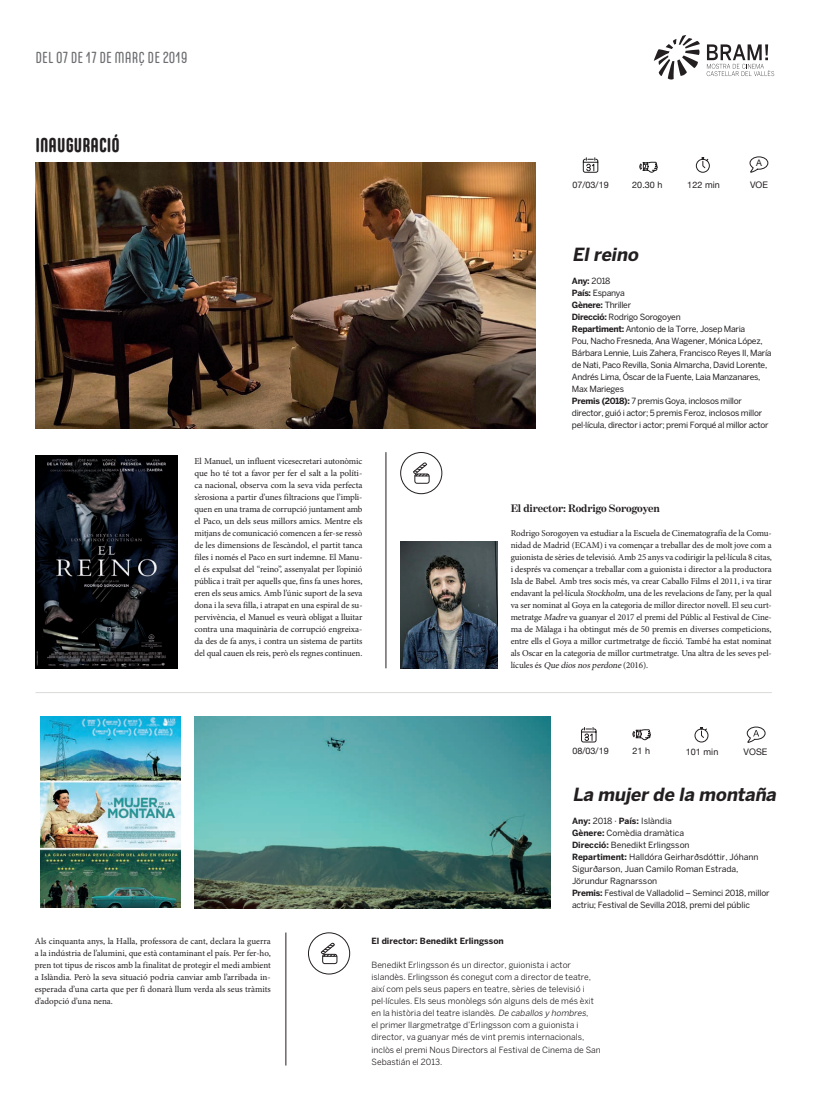
<style>
.page{position:relative;width:820px;height:1106px;background:#fff}
.page>*{position:absolute;margin:0;border:0;box-sizing:border-box;transform-origin:0 0}
.t1{font:700 20px "Carl Marx";letter-spacing:.005em;color:#231f20}
.t2{font:italic 700 18px "Benton Sans";color:#231f20}
.t3{font:16px "Carl Marx";letter-spacing:.005em;color:#6c6d70}
.t4{font:700 11px "Benton Modern One";letter-spacing:-.01em;color:#231f20}
.t5{font:9px/12px "Minion Pro";letter-spacing:-.01em;color:#231f20;text-align:justify}
.t6{font:9px "Helvetica Neue";letter-spacing:.005em;color:#231f20}
.t7{font:8.5px/12px "Benton Sans";letter-spacing:-.03em;color:#231f20}
.t8{font:8.5px/12px "Benton Sans";color:#231f20}
.t9{font:8.5px/12px "Benton Sans";color:#231f20}
.t10{font:700 8.5px "Benton Sans";color:#231f20}
.s1{font-weight:700}
.s2{font-style:italic}
</style>
<div class="page">
<svg style="left:653px;top:35px;width:46px;height:45px"></svg>
<svg style="left:706px;top:44px;width:67px;height:32px"></svg>
<hr style="left:385px;top:452px;width:1px;height:216px;background:#231f20">
<img style="left:36px;top:162px;width:499px;height:266px">
<img style="left:35px;top:455px;width:142px;height:213px">
<img style="left:400px;top:541px;width:97px;height:127px">
<div style="left:400px;top:452px;width:42px;height:42px;border:1px solid #231f20;border-radius:50%"></div>
<div style="left:414px;top:474px;width:15px;height:9px;border:1px solid #231f20;border-radius:2px"></div>
<svg style="left:413px;top:462px;width:16px;height:15px"></svg>
<svg style="left:639px;top:162px;width:18px;height:11px"></svg>
<svg style="left:582px;top:157px;width:16px;height:16px"></svg>
<svg style="left:695px;top:157px;width:14px;height:16px"></svg>
<svg style="left:749px;top:156px;width:19px;height:17px"></svg>
<hr style="left:285px;top:932px;width:1px;height:133px;background:#231f20">
<div style="left:308px;top:932px;width:42px;height:42px;border:1px solid #231f20;border-radius:50%"></div>
<div style="left:322px;top:954px;width:15px;height:9px;border:1px solid #231f20;border-radius:2px"></div>
<svg style="left:320px;top:942px;width:17px;height:15px"></svg>
<svg style="left:632px;top:729px;width:18px;height:11px"></svg>
<svg style="left:581px;top:727px;width:15px;height:15px"></svg>
<svg style="left:694px;top:727px;width:14px;height:15px"></svg>
<svg style="left:746px;top:726px;width:19px;height:17px"></svg>
<img style="left:194px;top:716px;width:356px;height:192px">
<hr style="left:36px;top:692px;width:735px;height:1px;background:#dbdcd8">
<img style="left:40px;top:716px;width:141px;height:191px">
<h3 class="t3" style="left:35px;top:49px;width:153px">DEL 07 DE 17 DE MARÇ DE 2019</h3>
<p class="t1" style="left:35px;top:134px;width:86px">INAUGURACIÓ</p>
<p class="t5" style="left:194px;top:455px;width:169px">El Manuel, un influent vicesecretari autonòmic que ho té tot a favor per fer el salt a la políti&shy;ca nacional, observa com la seva vida perfecta s’erosiona a partir d’unes filtracions que l’impli&shy;quen en una trama de corrupció juntament amb el Paco, un dels seus millors amics. Mentre els mitjans de comunicació comencen a fer-se ressò de les dimensions de l’escàndol, el partit tanca files i només el Paco en surt indemne. El Manu&shy;el és expulsat del “reino”, assenyalat per l’opinió pública i traït per aquells que, fins fa unes hores, eren els seus amics. Amb l’únic suport de la seva dona i la seva filla, i atrapat en una espiral de su&shy;pervivència, el Manuel es veurà obligat a lluitar contra una maquinària de corrupció engreixa&shy;da des de fa anys, i contra un sistema de partits del qual cauen els reis, però els regnes continuen.</p>
<p class="t6" style="left:755px;top:157px;width:7px">A</p>
<p class="t6" style="left:572px;top:178px;width:38px">07/03/19</p>
<p class="t6" style="left:632px;top:178px;width:32px">20.30 h</p>
<p class="t6" style="left:687px;top:178px;width:34px">122 min</p>
<p class="t6" style="left:749px;top:178px;width:19px">VOE</p>
<p class="t2" style="left:572px;top:244px;width:71px">Elreino</p>
<p class="t7" style="left:571px;top:275px;width:201px"><span class="s1">Any:</span> 2018<br><span class="s1">País:</span> Espanya<br><span class="s1">Gènere:</span> Thriller<br><span class="s1">Direcció:</span> Rodrigo Sorogoyen<br><span class="s1">Repartiment:</span> Antonio de la Torre, Josep Maria<br>Pou, Nacho Fresneda, Ana Wagener, Mónica López, Bárbara Lennie, Luis Zahera, Francisco Reyes II, María de Nati, Paco Revilla, Sonia Almarcha, David Lorente, Andrés Lima, Óscar de la Fuente, Laia Manzanares, Max Marieges<br><span class="s1">Premis (2018):</span> 7 premis Goya, inclosos millor director, guió i actor; 5 premis Feroz, inclosos millor pel·lícula, director i actor; premi Forqué al millor actor</p>
<p class="t4" style="left:510px;top:502px;width:151px">El director: Rodrigo Sorogoyen</p>
<p class="t5" style="left:510px;top:527px;width:262px;text-align:left">Rodrigo Sorogoyen va estudiar a la Escuela de Cinematografía de la Comu&shy;nidad de Madrid (ECAM) i va començar a treballar des de molt jove com a guionista de sèries de televisió. Amb 25 anys va codirigir la pel·lícula 8 citas, i després va començar a treballar com a guionista i director a la productora Isla de Babel. Amb tres socis més, va crear Caballo Films el 2011, i va tirar endavant la pel·lícula <span class="s2">Stockholm</span>, una de les revelacions de l’any, per la qual va ser nominat al Goya en la categoria de millor director novell. El seu curt&shy;metratge <span class="s2">Madre</span>va guanyar el 2017 el premi del Públic al Festival de Cine&shy;ma de Màlaga i ha obtingut més de 50 premis en diverses competicions, entre ells el Goya a millor curtmetratge de ficció. També ha estat nominat als Oscar en la categoria de millor curtmetratge. Una altra de les seves pel· lícules és <span class="s2">Quediosnosperdone</span>(2016).</p>
<p class="t6" style="left:572px;top:744px;width:38px">08/03/19</p>
<p class="t6" style="left:632px;top:744px;width:19px">21 h</p>
<p class="t6" style="left:685px;top:745px;width:34px">101 min</p>
<p class="t6" style="left:743px;top:745px;width:25px">VOSE</p>
<p class="t2" style="left:572px;top:783px;width:209px">La mujer de la montaña</p>
<p class="t9" style="left:571px;top:815px;width:199px"><span class="s1">Any:</span> 2018 · <span class="s1">País:</span> Islàndia<br><span class="s1">Gènere:</span> Comèdia dramàtica<br><span class="s1">Direcció:</span> Benedikt Erlingsson<br><span class="s1">Repartiment:</span> Halldóra Geirharðsdóttir, Jóhann Sigurðarson, Juan Camilo Roman Estrada, Jörundur Ragnarsson<br><span class="s1">Premis:</span> Festival de Valladolid – Seminci 2018, millor actriu; Festival de Sevilla 2018, premi del públic</p>
<p class="t5" style="left:35px;top:935px;width:237px">Als cinquanta anys, la Halla, professora de cant, declara la guerra a la indústria de l’alumini, que està contaminant el país. Per fer-ho, pren tot tipus de riscos amb la finalitat de protegir el medi ambient a Islàndia. Però la seva situació podria canviar amb l’arribada in&shy;esperada d’una carta que per fi donarà llum verda als seus tràmits d’adopció d’una nena.</p>
<p class="t10" style="left:371px;top:936px;width:134px">El director: Benedikt Erlingsson</p>
<p class="t8" style="left:371px;top:959px;width:231px">Benedikt Erlingsson és un director, guionista i actor islandès. Erlingsson és conegut com a director de teatre, així com pels seus papers en teatre, sèries de televisió i pel·lícules. Els seus monòlegs són alguns dels de més èxit en la història del teatre islandès. <span class="s2">De caballos y hombres</span>,<br>el primer llargmetratge d’Erlingsson com a guionista i director, va guanyar més de vint premis internacionals, inclòs el premi Nous Directors al Festival de Cinema de San Sebastián el 2013.</p>
</div>
